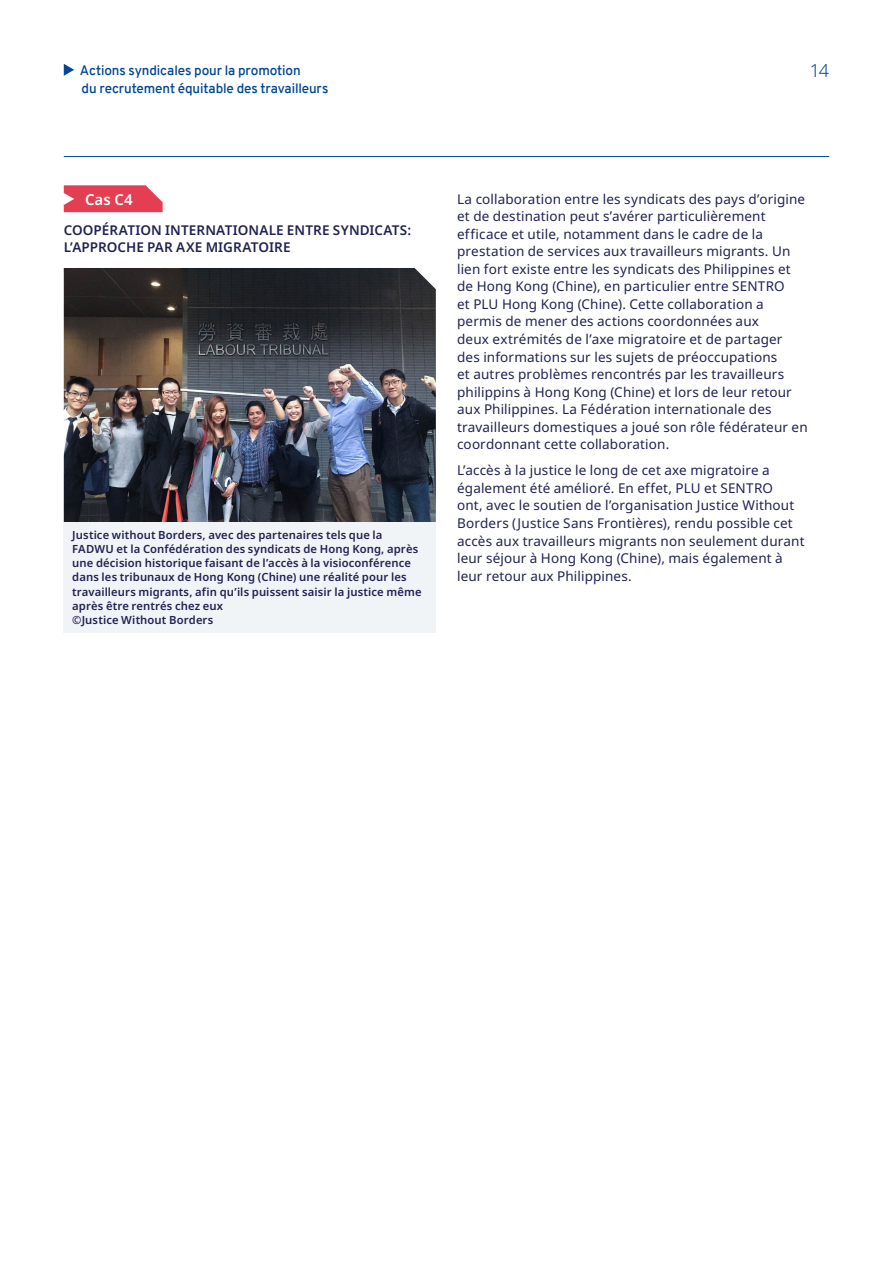
<style>
.page{position:relative;width:893px;height:1263px;background:#fff}
.page>*{position:absolute;margin:0;border:0;box-sizing:border-box;transform-origin:0 0}
.t1{font:300 18px "Noto Sans";color:#004798}
.t2{font:600 15px "Noto Sans";color:#fff}
.t3{font:13.5px/17.5px "Noto Sans";letter-spacing:.01em;color:#212253}
.t4{font:600 13.5px "Overpass";letter-spacing:-.01em;color:#004798}
.t5{font:600 13.5px/17.5px "Noto Sans";letter-spacing:.005em;color:#212253}
.t6{font:600 11.25px/14.2px "Noto Sans";letter-spacing:.01em;color:#212253}
</style>
<div class="page">
<svg style="left:64px;top:64px;width:10px;height:12px"></svg>
<hr style="left:64px;top:156px;width:765px;height:1px;background:#004798">
<svg style="left:64px;top:185px;width:99px;height:27px;background:#e64f62"></svg>
<img style="left:64px;top:268px;width:372px;height:254px">
<div style="left:64px;top:522px;width:372px;height:111px;background:#f0f4f7"></div>
<p class="t4" style="left:80px;top:60px;width:222px">Actions syndicales pour la promotion</p>
<h1 class="t1" style="left:810px;top:57px;width:21px">14</h1>
<p class="t4" style="left:82px;top:78px;width:248px">du recrutement équitable des travailleurs</p>
<p class="t2" style="left:85px;top:189px;width:49px">Cas C4</p>
<p class="t5" style="left:64px;top:222px;width:349px">COOPÉRATION INTERNATIONALE ENTRE SYNDICATS:<br>L’APPROCHE PAR AXE MIGRATOIRE</p>
<p class="t6" style="left:72px;top:528px;width:351px">Justice without Borders, avec des partenaires tels que la FADWU et la Confédération des syndicats de Hong Kong, après une décision historique faisant de l’accès à la visioconférence dans les tribunaux de Hong Kong (Chine) une réalité pour les travailleurs migrants, afin qu’ils puissent saisir la justice même après être rentrés chez eux<br>©Justice Without Borders</p>
<p class="t3" style="left:457px;top:190px;width:352px">La collaboration entre les syndicats des pays d’origine et de destination peut s’avérer particulièrement efficace et utile, notamment dans le cadre de la prestation de services aux travailleurs migrants. Un lien fort existe entre les syndicats des Philippines et de Hong Kong (Chine), en particulier entre SENTRO<br>et PLU Hong Kong (Chine). Cette collaboration a permis de mener des actions coordonnées aux<br>deux extrémités de l’axe migratoire et de partager des informations sur les sujets de préoccupations<br>et autres problèmes rencontrés par les travailleurs philippins à Hong Kong (Chine) et lors de leur retour aux Philippines. La Fédération internationale des travailleurs domestiques a joué son rôle fédérateur en coordonnant cette collaboration.</p>
<p class="t3" style="left:457px;top:462px;width:349px">L’accès à la justice le long de cet axe migratoire a également été amélioré. En effet, PLU et SENTRO<br>ont, avec le soutien de l’organisation Justice Without Borders (Justice Sans Frontières), rendu possible cet accès aux travailleurs migrants non seulement durant leur séjour à Hong Kong (Chine), mais également à leur retour aux Philippines.</p>
</div>
